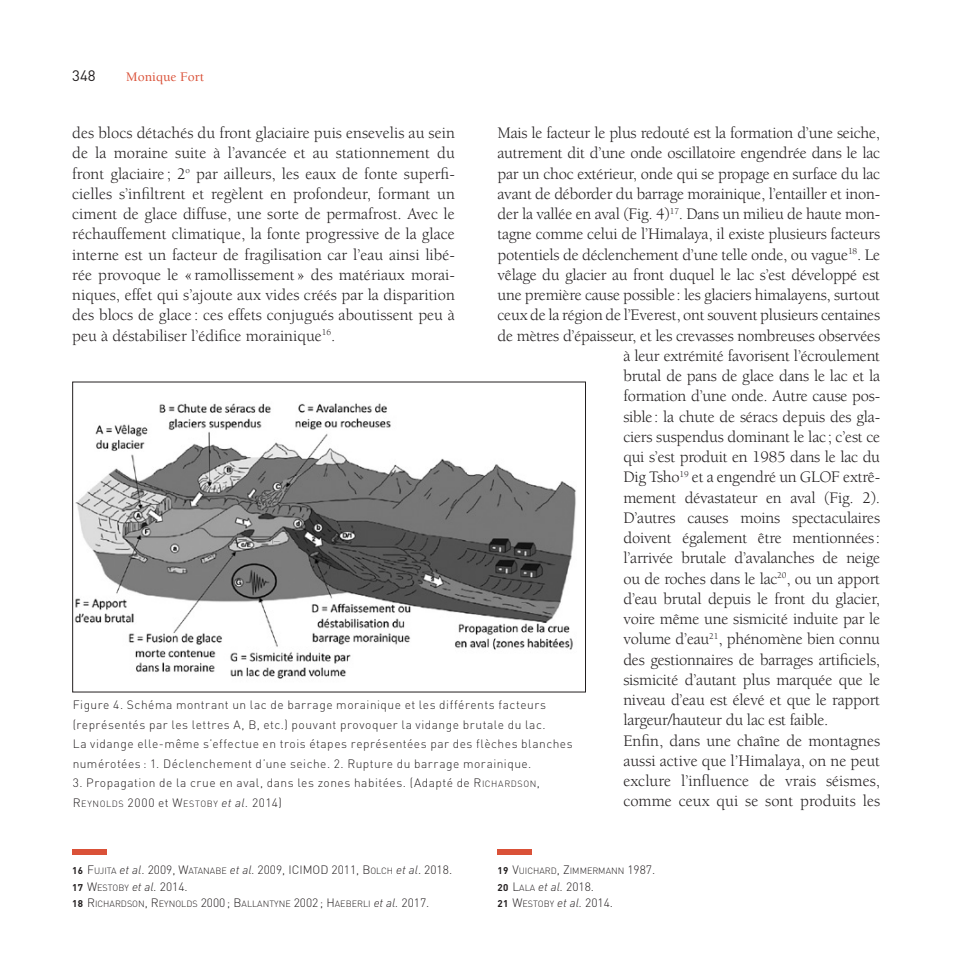
<style>
.page{position:relative;width:978px;height:978px;background:#fff}
.page>*{position:absolute;margin:0;border:0;box-sizing:border-box;transform-origin:0 0}
.t1{font:16.5px/20.2px "Berkeley";letter-spacing:-.015em;color:#231f20;text-align:justify}
.t2{font:15px "DIN";color:#231f20}
.t3{font:500 13.5px "Berkeley";color:#da5138}
.t4{font:300 12px/19.5px "DIN";letter-spacing:.04em;color:#231f20}
.t5{font:300 12px "DIN";color:#231f20}
.t6{font:italic 300 12px "DIN";color:#231f20}
.t7{font:300 9px/16.5px "DIN";color:#231f20}
.t8{font:300 9px "DIN";letter-spacing:.065em;color:#231f20}
.s1{font-family:"Garamond";font-weight:300}
.s2{font-style:inherit}
.s3{font-size:9px}
.s4{font-size:12px}
.s5{font-style:italic;font-size:12px}
.s6{font-weight:700;font-size:9.75px}
.s7{font-style:italic}
.s8{font-weight:700;font-style:normal;font-size:9.75px}
.s9{font-style:normal}
.s10{font-style:normal;font-size:9px}
</style>
<div class="page">
<div style="left:72px;top:850px;width:35px;height:5px;background:#da5138"></div>
<div style="left:497px;top:850px;width:35px;height:5px;background:#da5138"></div>
<img style="left:74px;top:403px;width:502px;height:276px">
<div style="left:72px;top:382px;width:514px;height:310px;border:1px solid #231f20"></div>
<p class="t2" style="left:72px;top:66px;width:25px">348</p>
<p class="t3" style="left:126px;top:70px;width:79px">Monique Fort</p>
<p class="t1" style="left:72px;top:123px;width:384px">des blocs détachés du front glaciaire puis ensevelis au sein de la moraine suite à l’avancée et au stationnement du front glaciaire ; 2<sup>o</sup> par ailleurs, les eaux de fonte superfi&shy;cielles s’infiltrent et regèlent en profondeur, formant un ciment de glace diffuse, une sorte de permafrost. Avec le réchauffement climatique, la fonte progressive de la glace interne est un facteur de fragilisation car l’eau ainsi libé&shy;rée provoque le « ramollissement » des matériaux morai&shy;niques, effet qui s’ajoute aux vides créés par la disparition des blocs de glace : ces effets conjugués aboutissent peu à peu à déstabiliser l’édifice morainique<sup>16</sup>.</p>
<p class="t1" style="left:497px;top:123px;width:384px">Mais le facteur le plus redouté est la formation d’une seiche,</p>
<p class="t1" style="left:497px;top:143px;width:384px">autrement dit d’une onde oscillatoire engendrée dans le lac</p>
<p class="t1" style="left:497px;top:164px;width:384px">par un choc extérieur, onde qui se propage en surface du lac</p>
<p class="t1" style="left:497px;top:184px;width:384px">avant de déborder du barrage morainique, l’entailler et inon-</p>
<p class="t1" style="left:497px;top:204px;width:384px">der la vallée en aval (Fig. 4)<sup>17</sup>. Dans un milieu de haute mon-</p>
<p class="t1" style="left:497px;top:224px;width:384px">tagne comme celui de l’Himalaya, il existe plusieurs facteurs</p>
<p class="t1" style="left:497px;top:245px;width:384px">potentiels de déclenchement d’une telle onde, ou vague<sup>18</sup>. Le</p>
<p class="t1" style="left:497px;top:265px;width:384px">vêlage du glacier au front duquel le lac s’est développé est</p>
<p class="t1" style="left:497px;top:285px;width:384px">une première cause possible: les glaciers himalayens, surtout</p>
<p class="t1" style="left:497px;top:305px;width:384px">ceux de la région de l’Everest, ont souvent plusieurs centaines</p>
<p class="t1" style="left:497px;top:326px;width:384px">de mètres d’épaisseur, et les crevasses nombreuses observées</p>
<p class="t1" style="left:623px;top:346px;width:258px">à leur extrémité favorisent l’écroulement</p>
<p class="t1" style="left:623px;top:366px;width:258px">brutal de pans de glace dans le lac et la</p>
<p class="t1" style="left:623px;top:386px;width:258px">formation d’une onde. Autre cause pos-</p>
<p class="t1" style="left:623px;top:407px;width:258px">sible: la chute de séracs depuis des gla-</p>
<p class="t1" style="left:623px;top:427px;width:258px">ciers suspendus dominant le lac; c’est ce</p>
<p class="t1" style="left:623px;top:447px;width:258px">qui s’est produit en 1985 dans le lac du</p>
<p class="t1" style="left:623px;top:467px;width:258px">Dig Tsho<sup>19</sup> et a engendré un GLOF extrê-</p>
<p class="t1" style="left:623px;top:488px;width:258px">mement dévastateur en aval (Fig. 2).</p>
<p class="t1" style="left:623px;top:508px;width:258px">D’autres causes moins spectaculaires</p>
<p class="t1" style="left:623px;top:528px;width:258px">doivent également être mentionnées:</p>
<p class="t1" style="left:623px;top:548px;width:258px">l’arrivée brutale d’avalanches de neige</p>
<p class="t1" style="left:623px;top:569px;width:258px">ou de roches dans le lac<sup>20</sup>, ou un apport</p>
<p class="t1" style="left:623px;top:589px;width:258px">d’eau brutal depuis le front du glacier,</p>
<p class="t1" style="left:623px;top:609px;width:258px">voire même une sismicité induite par le</p>
<p class="t1" style="left:623px;top:629px;width:258px">volume d’eau<sup>21</sup>, phénomène bien connu</p>
<p class="t1" style="left:623px;top:650px;width:258px">des gestionnaires de barrages artificiels,</p>
<p class="t1" style="left:623px;top:670px;width:258px">sismicité d’autant plus marquée que le</p>
<p class="t1" style="left:623px;top:690px;width:258px">niveau d’eau est élevé et que le rapport</p>
<p class="t1" style="left:623px;top:710px;width:207px">largeur/hauteur du lac est faible.</p>
<p class="t1" style="left:623px;top:731px;width:258px">Enfin, dans une chaîne de montagnes</p>
<p class="t1" style="left:623px;top:751px;width:258px">aussi active que l<span class="s1">’</span>Himalaya, on ne peut</p>
<p class="t1" style="left:623px;top:771px;width:258px">exclure l’influence de vrais séismes,</p>
<p class="t1" style="left:623px;top:791px;width:258px">comme ceux qui se sont produits les</p>
<p class="t4" style="left:73px;top:695px;width:502px">Figure 4. Schéma montrant un lac de barrage morainique et les différents facteurs (représentés par les lettres A, B, etc.) pouvant provoquer la vidange brutale du lac.<br>La vidange elle-même s’effectue en trois étapes représentées par des flèches blanches numérotées : 1. Déclenchement d’une seiche. 2. Rupture du barrage morainique.</p>
<p class="t4" style="left:73px;top:773px;width:469px">3. Propagation de la crue en aval, dans les zones habitées. (Adapté de <span class="s2">R</span> <span class="s3">I CHARDSON</span>,</p>
<p class="t8" style="left:73px;top:798px;width:211px"><span class="s4">R</span> EYNOLDS <span class="s4">2000 et</span> <span class="s4">W</span>ESTOBY <span class="s5">et al.</span> <span class="s4">2014)</span></p>
<p class="t7" style="left:72px;top:863px;width:240px"><span class="s6">16</span> <span class="s4">F</span>UJITA <span class="s5">et al</span><span class="s4">. 2009,</span> <span class="s4">W</span>ATANABE <span class="s5">et al.</span> <span class="s4">2009,</span> <span class="s4">IC IMOD</span></p>
<p class="t5" style="left:332px;top:863px;width:122px">2011, B<span class="s3">OLCH</span> <span class="s7">et al</span><span class="s2">. 2018.</span></p>
<p class="t7" style="left:72px;top:879px;width:359px"><span class="s6">17</span> <span class="s4">W</span>ESTOBY <span class="s5">et al.</span> <span class="s4">2014.<br></span><span class="s6">18</span> <span class="s4">R</span> I CHARDSON<span class="s4">, R</span> EYNOLDS <span class="s4">2000; B</span>ALLANTYNE <span class="s4">2002; H</span>AEBERLI <span class="s5">et al.</span> <span class="s4">2017.</span></p>
<p class="t7" style="left:497px;top:863px;width:159px"><span class="s6">19</span> <span class="s4">V</span>UICHARD<span class="s4">, Z</span>I MMERMANN <span class="s4">1987.</span></p>
<p class="t6" style="left:497px;top:879px;width:98px"><span class="s8">20</span> <span class="s9">L</span><span class="s10">ALA</span> et al. <span class="s9">2018.</span></p>
<p class="t7" style="left:497px;top:896px;width:117px"><span class="s6">21</span> <span class="s4">W</span>ESTOBY <span class="s5">et al.</span> <span class="s4">2014.</span></p>
</div>
